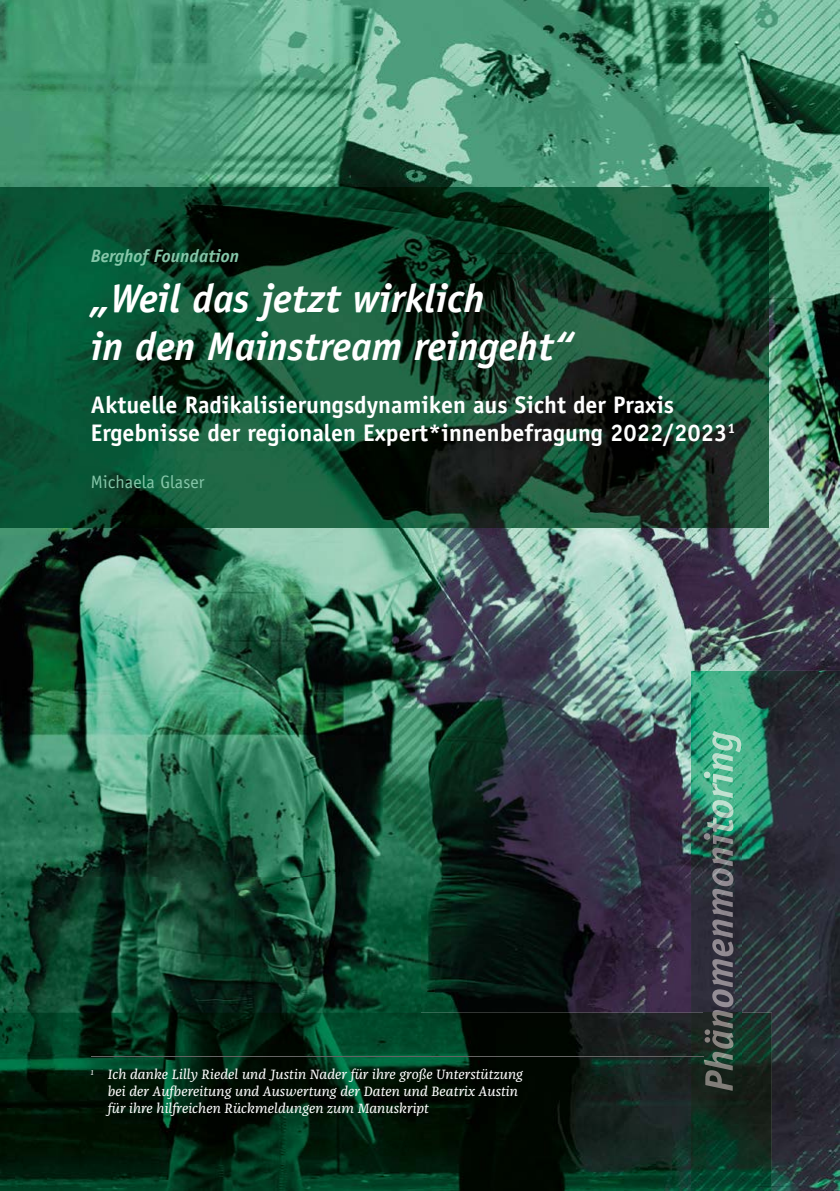
<style>
.page{position:relative;width:840px;height:1191px;background:#fff}
.page>*{position:absolute;margin:0;border:0;box-sizing:border-box;transform-origin:0 0}
.t1{font:italic 700 40px/48px "Officina Sans Std";color:#fff}
.t2{font:700 24px/28.8px "Officina Sans Std";color:#fff}
.t3{font:italic 700 18px "Officina Sans Std";color:#85c7a9}
.t4{font:18px "Officina Sans Std";letter-spacing:.005em;color:#85c7a9}
.t5{font:italic 14px/16.8px "Franziska Pro";letter-spacing:.005em;color:#fff}
</style>
<div class="page">
<img style="left:0;top:0;width:839px;height:202px">
<img style="left:700px;top:202px;width:139px;height:469px">
<img style="left:0;top:527px;width:700px;height:485px">
<img style="left:0;top:37px;width:88px;height:56px">
<img style="left:329px;top:59px;width:136px;height:15px">
<img style="left:0;top:187px;width:767px;height:340px">
<img style="left:690px;top:671px;width:149px;height:520px">
<img style="left:0;top:1012px;width:771px;height:179px">
<img style="left:386px;top:1141px;width:22px;height:10px">
<img style="left:703px;top:731px;width:37px;height:281px">
<img style="left:703px;top:1012px;width:37px;height:78px">
<hr style="left:91px;top:1056px;width:612px;height:1px;background:#646363">
<p class="t3" style="left:91px;top:245px;width:150px">Berghof Foundation</p>
<h1 class="t1" style="left:91px;top:275px;width:483px">„Weil das jetzt wirklich<br>in den Mainstream reingeht“</h1>
<h2 class="t2" style="left:91px;top:390px;width:645px">Aktuelle Radikalisierungsdynamiken aus Sicht der Praxis<br>Ergebnisse der regionalen Expert*innenbefragung 2022/2023<sup>1</sup></h2>
<p class="t4" style="left:91px;top:471px;width:115px">Michaela Glaser</p>
<p class="t5" style="left:108px;top:1066px;width:416px;text-indent:-17px"><sup>1</sup> Ich danke Lilly Riedel und Justin Nader für ihre große Unterstützung bei der Aufbereitung und Auswertung der Daten und Beatrix Austin für ihre hilfreichen Rückmeldungen zum Manuskript</p>
</div>
